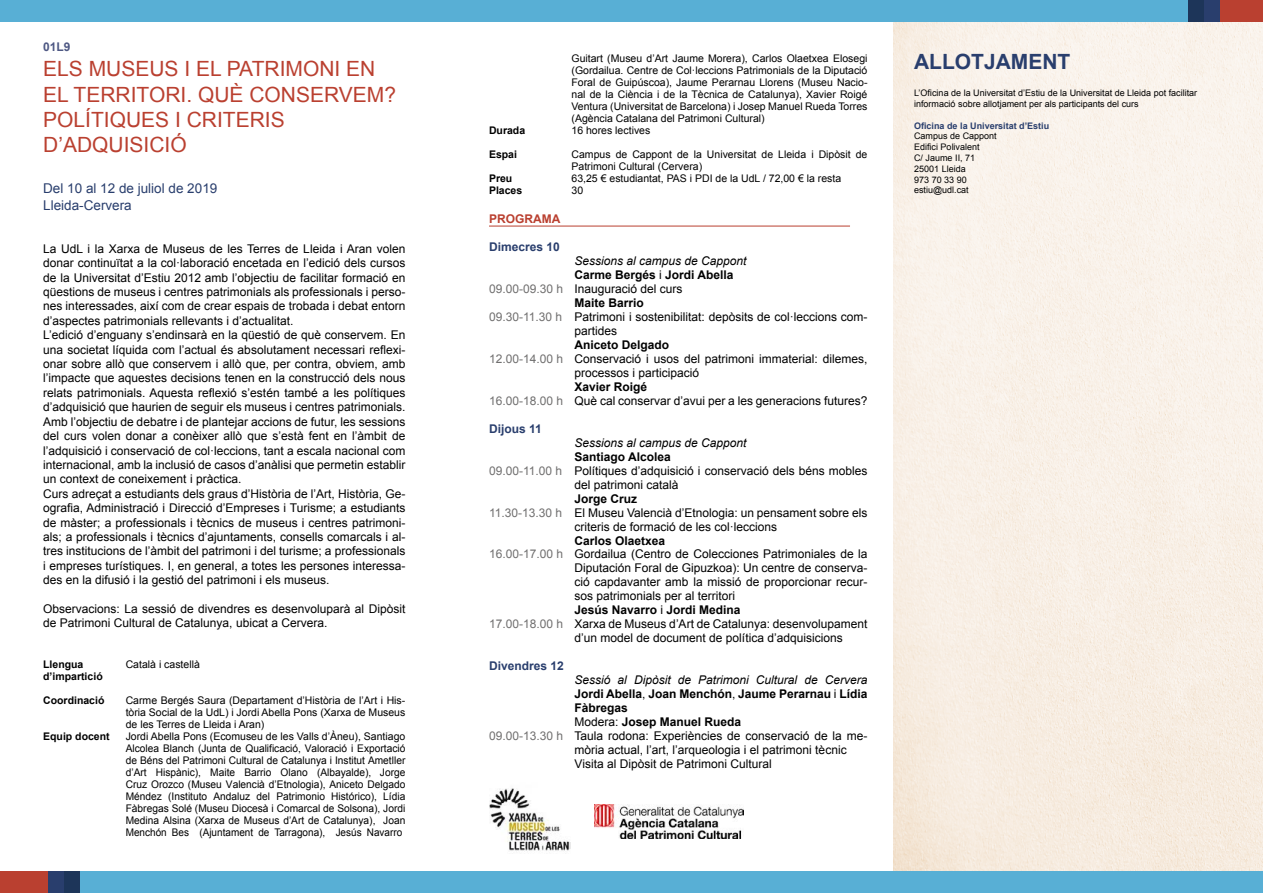
<style>
.page{position:relative;width:1263px;height:893px;background:#fff}
.page>*{position:absolute;margin:0;border:0;box-sizing:border-box;transform-origin:0 0}
.t1{font:21px/25.2px "Arial";color:#ba4030}
.t2{font:700 21px "Arial";color:#293e6d}
.t3{font:13.5px/16.2px "Arial";color:#293e6d}
.t4{font:12px/14.4px "Arial";color:#000}
.t5{font:700 12px "Arial";color:#000}
.t6{font:italic 12px "Arial";color:#000}
.t7{font:700 12px "Arial";color:#293e6d}
.t8{font:700 12px "Arial";color:#ba4030}
.t9{font:700 12px "Arial";color:#4f5984}
.t10{font:10.5px/12px "Arial";color:#000;text-align:justify}
.t11{font:700 10.5px "Arial";color:#000}
.t12{font:9px/10.8px "Arial";color:#000}
.t13{font:700 9px "Arial";color:#293e6d}
.s1{font-weight:400}
.s2{color:#706f6f}
.s3{font-weight:700}
</style>
<div class="page">
<img style="left:893px;top:22px;width:370px;height:849px">
<hr style="left:489px;top:226px;width:361px;height:1px;background:#ba4030">
<img style="left:489px;top:788px;width:81px;height:63px">
<div style="left:0;top:871px;width:54px;height:22px;background:#ba4030"></div>
<div style="left:48px;top:871px;width:17px;height:22px;background:#293e6d"></div>
<div style="left:65px;top:871px;width:17px;height:22px;background:#1d3559"></div>
<div style="left:81px;top:871px;width:1182px;height:22px;background:#58afd5"></div>
<div style="left:1214px;top:0;width:49px;height:22px;background:#ba4030"></div>
<div style="left:1202px;top:0;width:18px;height:22px;background:#293e6d"></div>
<div style="left:1186px;top:0;width:17px;height:22px;background:#1d3559"></div>
<div style="left:0;top:0;width:1187px;height:22px;background:#58afd5"></div>
<img style="left:594px;top:804px;width:150px;height:35px">
<p class="t9" style="left:43px;top:39px;width:29px">01L9</p>
<h1 class="t1" style="left:43px;top:57px;width:354px">ELS MUSEUS I EL PATRIMONI EN<br>EL TERRITORI. QUÈ CONSERVEM?<br>POLÍTIQUES I CRITERIS<br>D’ADQUISICIÓ</h1>
<p class="t3" style="left:43px;top:181px;width:176px">Del 10 al 12 de juliol de 2019<br>Lleida-Cervera</p>
<p class="t4" style="left:43px;top:242px;width:364px">La UdL i la Xarxa de Museus de les Terres de Lleida i Aran volen donar continuïtat a la col·laboració encetada en l’edició dels cursos de la Universitat d’Estiu 2012 amb l’objectiu de facilitar formació en qüestions de museus i centres patrimonials als professionals i perso&shy;nes interessades, així com de crear espais de trobada i debat entorn d’aspectes patrimonials rellevants i d’actualitat.<br>L’edició d’enguany s’endinsarà en la qüestió de què conservem. En una societat líquida com l’actual és absolutament necessari reflexi&shy;onar sobre allò que conservem i allò que, per contra, obviem, amb l’impacte que aquestes decisions tenen en la construcció dels nous relats patrimonials. Aquesta reflexió s’estén també a les polítiques d’adquisició que haurien de seguir els museus i centres patrimonials.<br>Amb l’objectiu de debatre i de plantejar accions de futur, les sessions del curs volen donar a conèixer allò que s’està fent en l’àmbit de l’adquisició i conservació de col·leccions, tant a escala nacional com internacional, amb la inclusió de casos d’anàlisi que permetin establir un context de coneixement i pràctica.<br>Curs adreçat a estudiants dels graus d’Història de l’Art, Història, Ge&shy;ografia, Administració i Direcció d’Empreses i Turisme; a estudiants de màster; a professionals i tècnics de museus i centres patrimoni&shy;als; a professionals i tècnics d’ajuntaments, consells comarcals i al&shy;tres institucions de l’àmbit del patrimoni i del turisme; a professionals i empreses turístiques. I, en general, a totes les persones interessa&shy;des en la difusió i la gestió del patrimoni i els museus.</p>
<p class="t4" style="left:43px;top:602px;width:364px">Observacions: La sessió de divendres es desenvoluparà al Dipòsit de Patrimoni Cultural de Catalunya, ubicat a Cervera.</p>
<p class="t11" style="left:43px;top:657px;width:42px">Llengua</p>
<p class="t10" style="left:126px;top:658px;width:76px">Català i castellà</p>
<p class="t11" style="left:43px;top:669px;width:61px">d’impartició</p>
<p class="t11" style="left:43px;top:693px;width:63px">Coordinació</p>
<p class="t10" style="left:126px;top:694px;width:281px">Carme Bergés Saura (Departament d’Història de l’Art i His&shy;tòria Social de la UdL) i Jordi Abella Pons (Xarxa de Museus de les Terres de Lleida i Aran)</p>
<p class="t11" style="left:43px;top:729px;width:68px">Equip docent</p>
<p class="t10" style="left:126px;top:730px;width:281px">Jordi Abella Pons (Ecomuseu de les Valls d’Àneu), Santiago Alcolea Blanch (Junta de Qualificació, Valoració i Exportació de Béns del Patrimoni Cultural de Catalunya i Institut Ametller d’Art Hispànic), Maite Barrio Olano (Albayalde), Jorge Cruz Orozco (Museu Valencià d’Etnologia), Aniceto Delgado Méndez (Instituto Andaluz del Patrimonio Histórico), Lídia Fàbregas Solé (Museu Diocesà i Comarcal de Solsona), Jordi Medina Alsina (Xarxa de Museus d’Art de Catalunya), Joan Menchón Bes (Ajuntament de Tarragona), Jesús Navarro</p>
<p class="t10" style="left:571px;top:52px;width:297px">Guitart (Museu d’Art Jaume Morera), Carlos Olaetxea Elosegi (Gordailua. Centre de Col·leccions Patrimonials de la Diputació Foral de Guipúscoa), Jaume Perarnau Llorens (Museu Nacio&shy;nal de la Ciència i de la Tècnica de Catalunya), Xavier Roigé Ventura (Universitat de Barcelona) i Josep Manuel Rueda Torres (Agència Catalana del Patrimoni Cultural)</p>
<p class="t11" style="left:489px;top:123px;width:38px">Durada</p>
<p class="t10" style="left:571px;top:124px;width:80px">16 hores lectives</p>
<p class="t11" style="left:489px;top:147px;width:30px">Espai</p>
<p class="t10" style="left:571px;top:148px;width:297px">Campus de Cappont de la Universitat de Lleida i Dipòsit de<br>Patrimoni Cultural (Cervera)</p>
<p class="t11" style="left:489px;top:171px;width:25px">Preu</p>
<p class="t10" style="left:571px;top:172px;width:271px">63,25 € estudiantat, PAS i PDI de la UdL / 72,00 € la resta</p>
<p class="t11" style="left:489px;top:184px;width:35px">Places</p>
<p class="t10" style="left:571px;top:185px;width:13px">30</p>
<p class="t8" style="left:489px;top:211px;width:73px">PROGRAMA</p>
<p class="t7" style="left:489px;top:239px;width:72px">Dimecres 10</p>
<p class="t6" style="left:574px;top:253px;width:174px">Sessions al campus de Cappont</p>
<p class="t5" style="left:574px;top:267px;width:160px">Carme Bergés <span class="s1">i</span> Jordi Abella</p>
<p class="t4" style="left:489px;top:282px;width:195px"><span class="s2">09.00-09.30 h</span> Inauguració del curs</p>
<p class="t5" style="left:574px;top:295px;width:71px">Maite Barrio</p>
<p class="t4" style="left:489px;top:310px;width:380px"><span class="s2">09.30-11.30 h</span> Patrimoni i sostenibilitat: depòsits de col·leccions com-</p>
<p class="t4" style="left:574px;top:324px;width:44px">partides</p>
<p class="t5" style="left:574px;top:337px;width:96px">Aniceto Delgado</p>
<p class="t4" style="left:489px;top:352px;width:380px"><span class="s2">12.00-14.00 h</span> Conservació i usos del patrimoni immaterial: dilemes,</p>
<p class="t4" style="left:574px;top:366px;width:126px">processos i participació</p>
<p class="t4" style="left:489px;top:380px;width:380px;line-height:14px;text-indent:86px"><span class="s3">Xavier Roigé<br></span><span class="s2">16.00-18.00 h</span> Què cal conservar d’avui per a les generacions futures?</p>
<p class="t7" style="left:489px;top:421px;width:54px">Dijous 11</p>
<p class="t6" style="left:574px;top:435px;width:174px">Sessions al campus de Cappont</p>
<p class="t5" style="left:574px;top:449px;width:98px">Santiago Alcolea</p>
<p class="t4" style="left:489px;top:463px;width:380px"><span class="s2">09.00-11.00 h</span> Polítiques d’adquisició i conservació dels béns mobles</p>
<p class="t4" style="left:574px;top:477px;width:106px">del patrimoni català</p>
<p class="t5" style="left:574px;top:490px;width:64px">Jorge Cruz</p>
<p class="t4" style="left:489px;top:505px;width:380px"><span class="s2">11.30-13.30 h</span> El Museu Valencià d’Etnologia: un pensament sobre els</p>
<p class="t4" style="left:574px;top:519px;width:204px">criteris de formació de les col·leccions</p>
<p class="t5" style="left:574px;top:532px;width:92px">Carlos Olaetxea</p>
<p class="t4" style="left:489px;top:547px;width:380px"><span class="s2">16.00-17.00 h</span> Gordailua (Centro de Colecciones Patrimoniales de la</p>
<p class="t4" style="left:574px;top:561px;width:294px">Diputación Foral de Gipuzkoa): Un centre de conserva-</p>
<p class="t4" style="left:574px;top:575px;width:294px">ció capdavanter amb la missió de proporcionar recur-</p>
<p class="t4" style="left:574px;top:589px;width:162px">sos patrimonials per al territori</p>
<p class="t5" style="left:574px;top:602px;width:168px">Jesús Navarro <span class="s1">i</span> Jordi Medina</p>
<p class="t4" style="left:489px;top:617px;width:380px"><span class="s2">17.00-18.00 h</span> Xarxa de Museus d’Art de Catalunya: desenvolupament</p>
<p class="t4" style="left:574px;top:631px;width:270px">d’un model de document de política d’adquisicions</p>
<p class="t7" style="left:489px;top:658px;width:76px">Divendres 12</p>
<p class="t6" style="left:574px;top:672px;width:294px">Sessió al Dipòsit de Patrimoni Cultural de Cervera</p>
<p class="t5" style="left:574px;top:686px;width:294px">Jordi Abella<span class="s1">,</span> Joan Menchón<span class="s1">,</span> Jaume Perarnau <span class="s1">i</span> Lídia</p>
<p class="t5" style="left:574px;top:700px;width:55px">Fàbregas</p>
<p class="t5" style="left:574px;top:714px;width:168px"><span class="s1">Modera:</span> Josep Manuel Rueda</p>
<p class="t4" style="left:489px;top:729px;width:380px"><span class="s2">09.00-13.30 h</span> Taula rodona: Experiències de conservació de la me-</p>
<p class="t4" style="left:574px;top:742px;width:274px">mòria actual, l’art, l’arqueologia i el patrimoni tècnic</p>
<p class="t4" style="left:574px;top:757px;width:199px">Visita al Dipòsit de Patrimoni Cultural</p>
<h1 class="t2" style="left:914px;top:48px;width:158px">ALLOTJAMENT</h1>
<p class="t12" style="left:914px;top:88px;width:285px">L’Oficina de la Universitat d’Estiu de la Universitat de Lleida pot facilitar informació sobre allotjament per als participants del curs</p>
<p class="t13" style="left:914px;top:119px;width:137px">Oficina de la Universitat d’Estiu</p>
<p class="t12" style="left:914px;top:131px;width:84px">Campus de Cappont<br>Edifici Polivalent<br>C/ Jaume II, 71<br>25001 Lleida<br>973 70 33 90 estiu@udl.cat</p>
</div>
